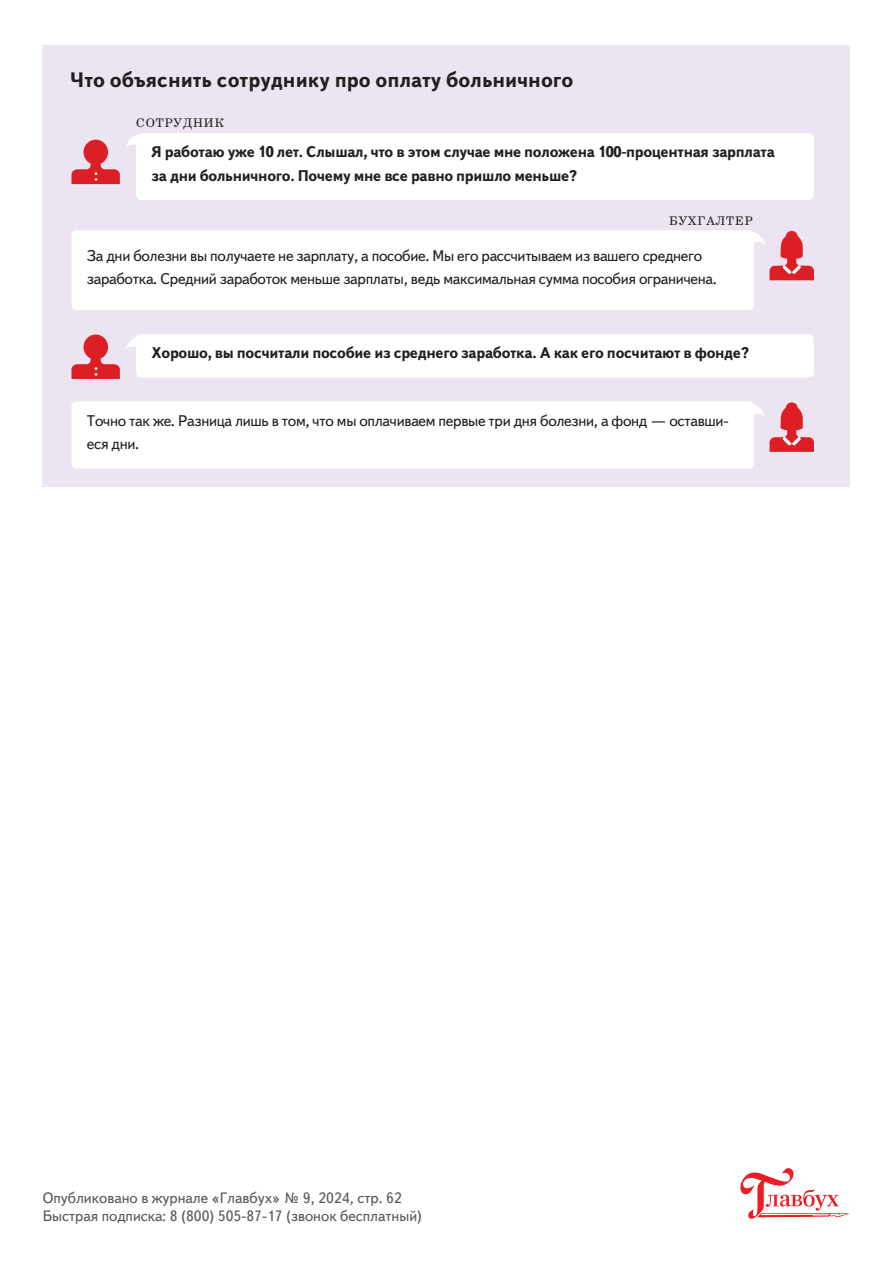
<style>
.page{position:relative;width:893px;height:1263px;background:#fff}
.page>*{position:absolute;margin:0;border:0;box-sizing:border-box;transform-origin:0 0}
.t1{font:700 20.85px "Text Book C";color:#231f20}
.t2{font:15.45px/23.5px "Text Book C";letter-spacing:-.02em;color:#231f20}
.t3{font:700 15.45px/23.5px "Text Book C";letter-spacing:-.02em;color:#231f20}
.t4{font:15px "Text Book C";color:#57585a}
.t5{font:11.85px "Century Schlbk Cyr";letter-spacing:.08em;color:#231f20}
</style>
<div class="page">
<svg style="left:740px;top:1168px;width:109px;height:51px"></svg>
<div style="left:43px;top:45px;width:806px;height:442px;background:#ece5f1"></div>
<div style="left:136px;top:334px;width:678px;height:43px;background:#fff;border-radius:5px"></div>
<div style="left:71px;top:401px;width:683px;height:68px;background:#fff;border-radius:5px"></div>
<div style="left:136px;top:133px;width:678px;height:67px;background:#fff;border-radius:5px"></div>
<div style="left:71px;top:230px;width:683px;height:80px;background:#fff;border-radius:5px"></div>
<svg style="left:749px;top:230px;width:65px;height:50px"></svg>
<svg style="left:71px;top:133px;width:69px;height:51px"></svg>
<svg style="left:71px;top:334px;width:71px;height:45px"></svg>
<svg style="left:754px;top:402px;width:60px;height:50px"></svg>
<p class="t1" style="left:70px;top:68px;width:505px">Что объяснить сотруднику про оплату больничного</p>
<p class="t5" style="left:136px;top:116px;width:89px">СОТРУДНИК</p>
<p class="t3" style="left:152px;top:140px;width:625px">Я работаю уже 10 лет. Слышал, что в этом случае мне положена 100-процентная зарплата за дни больничного. Почему мне все равно пришло меньше?</p>
<p class="t5" style="left:669px;top:213px;width:85px">БУХГАЛТЕР</p>
<p class="t2" style="left:87px;top:244px;width:632px">За дни болезни вы получаете не зарплату, а пособие. Мы его рассчитываем из вашего среднего заработка. Средний заработок меньше зарплаты, ведь максимальная сумма пособия ограничена.</p>
<p class="t3" style="left:152px;top:341px;width:599px">Хорошо, вы посчитали пособие из среднего заработка. А как его посчитают в фонде?</p>
<p class="t2" style="left:87px;top:409px;width:643px">Точно так же. Разница лишь в том, что мы оплачиваем первые три дня болезни, а фонд — оставши&shy;еся дни.</p>
<p class="t4" style="left:43px;top:1190px;width:361px">Опубликовано в журнале «Главбух» № 9, 2024, стр. 62</p>
<p class="t4" style="left:43px;top:1208px;width:381px">Быстрая подписка: 8 (800) 505-87-17 (звонок бесплатный)</p>
</div>
